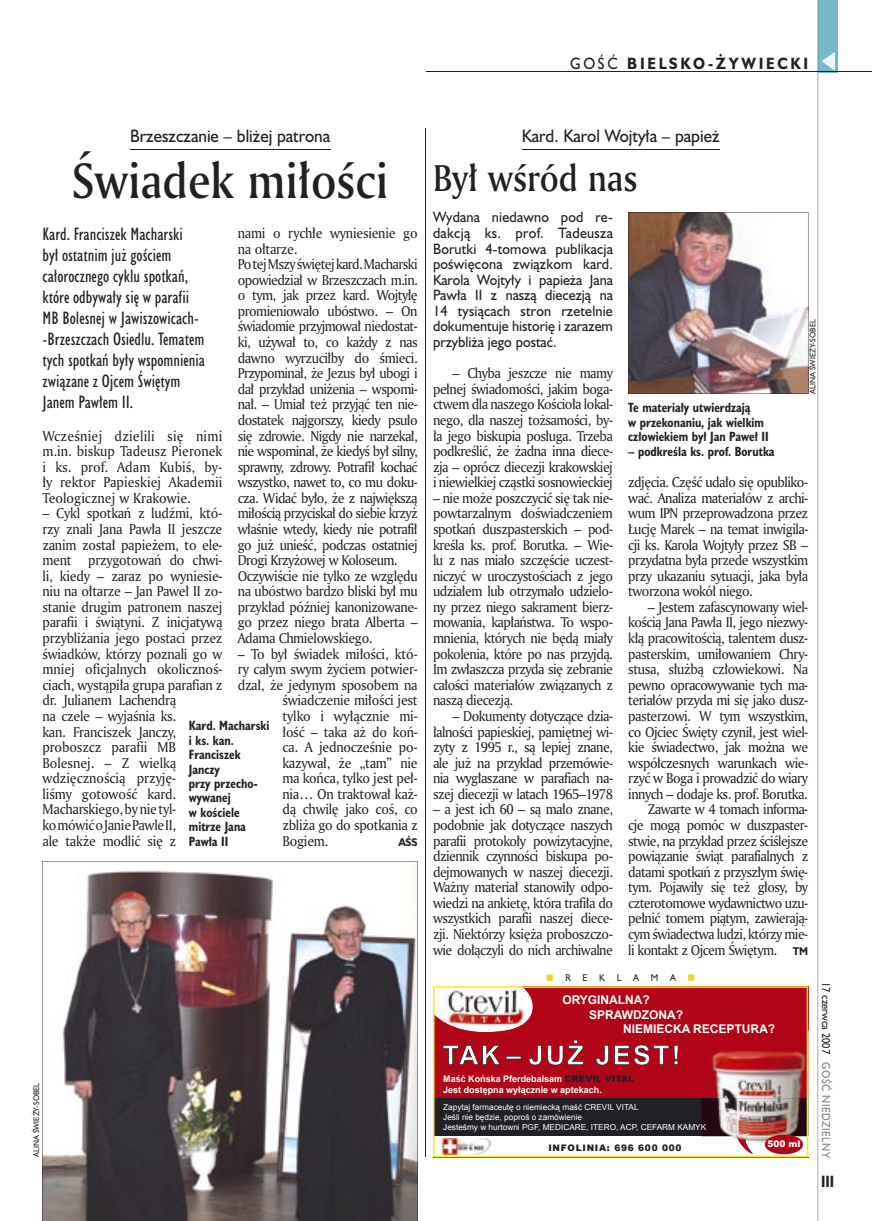
<style>
.page{position:relative;width:872px;height:1221px;background:#fff}
.page>*{position:absolute;margin:0;border:0;box-sizing:border-box;transform-origin:0 0}
.t1{font:48px "Amerigo Md PL";color:#212125;scale:.9 1}
.t2{font:36px "Amerigo Md PL";color:#212125;scale:.9 1}
.t3{font:16.5px/21px "Humanst 521 Cn PL";color:#212125}
.t4{font:16.5px "Humanst 521 PL";color:#212125;scale:.94 1}
.t5{font:700 15px "Humanst 521 PL";letter-spacing:.2em;color:#212125;scale:.9 1}
.t6{font:700 15px "Humanst 521 Cn PL";color:#212125;scale:.94 1}
.t7{font:13.8px/15.6px "Amerigo PL";letter-spacing:-.04em;color:#212125;text-align:justify;scale:.94 1}
.t8{font:13.8px/15.6px "Amerigo PL";letter-spacing:-.02em;color:#212125;scale:.94 1}
.t9{font:13.8px/15.6px "Humanst 521 PL";color:#212125;text-align:justify;scale:.94 1}
.t10{font:13.8px "Amerigo PL";letter-spacing:-.005em;color:#212125;scale:.94 1}
.t11{font:700 12.3px/14.4px "Humanst 521 Cn PL";color:#212125;scale:.94 1}
.t12{font:700 12px "Arial";color:#fff}
.t13{font:10.5px "Humanst 521 PL";letter-spacing:.05em;color:#7f7e83;scale:.9 1}
.t14{font:10.5px "Humanst 521 PL";color:#212125;scale:.9 1}
.t15{font:700 10.35px "Humanst 521 PL";color:#212125;scale:.9 1}
.t16{font:700 9px/10.8px "Arial";color:#fff}
.t17{font:900 9px "Arial";letter-spacing:.08em;color:#212125}
.t18{font:9px "Humanst 521 PL";color:#212125;scale:.94 1}
.t19{font:900 9px "Arial";color:#fff}
.t20{font:8.25px/9.9px "Arial";color:#fff}
.t21{font:7.5px "Humanst 521 PL";color:#212125;scale:.94 1}
.s1{font-weight:400}
.s2{font-family:"Humanst 521 PL";font-weight:700;font-size:10.35px}
.s3{font-weight:900;color:#212125}
</style>
<div class="page">
<div style="left:818px;top:0;width:19px;height:72px;background:#76baca"></div>
<hr style="left:817px;top:0;width:1px;height:1220px;background:#212125">
<svg style="left:821px;top:52px;width:14px;height:19px"></svg>
<hr style="left:425px;top:72px;width:447px;height:1px;background:#212125">
<hr style="left:130px;top:149px;width:200px;height:1px;background:#212125">
<img style="left:42px;top:861px;width:376px;height:359px">
<hr style="left:521px;top:149px;width:198px;height:1px;background:#212125">
<img style="left:628px;top:212px;width:180px;height:182px">
<hr style="left:425px;top:129px;width:1px;height:1028px;background:#212125">
<img style="left:808px;top:1030px;width:1px;height:125px">
<svg style="left:433px;top:986px;width:375px;height:171px;background:#a3474a"></svg>
<svg style="left:443px;top:1039px;width:235px;height:26px"></svg>
<p class="t5" style="left:570px;top:53px;width:266px"><span class="s1">GOŚĆ</span> BIELSKO-ŻYWIECKI</p>
<p class="t4" style="left:130px;top:124px;width:214px">Brzeszczanie – bliżej patrona</p>
<h1 class="t1" style="left:72px;top:148px;width:353px">Świadek miłości</h1>
<p class="t3" style="left:43px;top:223px;width:164px">Kard. Franciszek Macharski<br>był ostatnim już gościem całorocznego cyklu spotkań, które odbywały się w parafii<br>MB Bolesnej w Jawiszowicach--Brzeszczach Osiedlu. Tematem tych spotkań były wspomnienia związane z Ojcem Świętym<br>Janem Pawłem II.</p>
<p class="t7" style="left:43px;top:427px;width:193px">Wcześniej dzielili się nimi m.in. biskup Tadeusz Pieronek i ks. prof. Adam Kubiś, by&shy;ły rektor Papieskiej Akademii Teologicznej w Krakowie.</p>
<p class="t8" style="left:43px;top:505px;width:193px">– Cykl spotkań z ludźmi, któ&shy;rzy znali Jana Pawła II jeszcze zanim został papieżem, to ele&shy;ment przygotowań do chwi&shy;li, kiedy – zaraz po wyniesie&shy;niu na ołtarze – Jan Paweł II zo&shy;stanie drugim patronem naszej parafii i świątyni. Z inicjatywą przybliżania jego postaci przez świadków, którzy poznali go w mniej oficjalnych okolicznoś&shy;ciach, wystąpiła grupa parafian z dr. Julianem Lachendrą<br>na czele – wyjaśnia ks.<br>kan. Franciszek Janczy, proboszcz parafii MB<br>Bolesnej. – Z wielką wdzięcznością przyję-<br>liśmy gotowość kard.<br>Macharskiego, by nie tyl-<br>ko mówić o Janie Pawle II,<br>ale także modlić się z</p>
<p class="t7" style="left:238px;top:225px;width:193px;text-align:left">nami o rychłe wyniesienie go na ołtarze.<br>Po tej Mszy świętej kard. Macharski opowiedział w Brzeszczach m.in. o tym, jak przez kard. Wojtyłę promieniowało ubóstwo. – On świadomie przyjmował niedostat&shy;ki, używał to, co każdy z nas dawno wyrzuciłby do śmieci.<br>Przypominał, że Jezus był ubogi i dał przykład uniżenia – wspomi&shy;nał. – Umiał też przyjąć ten nie&shy;dostatek najgorszy, kiedy psuło się zdrowie. Nigdy nie narzekał, nie wspominał, że kiedyś był silny, sprawny, zdrowy. Potrafił kochać wszystko, nawet to, co mu doku&shy;cza. Widać było, że z największą miłością przyciskał do siebie krzyż właśnie wtedy, kiedy nie potrafił go już unieść, podczas ostatniej<br>Drogi Krzyżowej w Koloseum.<br>Oczywiście nie tylko ze względu na ubóstwo bardzo bliski był mu przykład później kanonizowane&shy;go przez niego brata Alberta –<br>Adama Chmielowskiego.</p>
<p class="t8" style="left:238px;top:645px;width:193px">– To był świadek miłości, któ-</p>
<p class="t8" style="left:238px;top:661px;width:193px">ry całym swym życiem potwier-</p>
<p class="t8" style="left:238px;top:676px;width:193px">dzał, że jedynym sposobem na</p>
<p class="t8" style="left:282px;top:692px;width:145px">świadczenie miłości jest</p>
<p class="t10" style="left:282px;top:706px;width:145px">tylko i wyłącznie mi-</p>
<p class="t8" style="left:282px;top:723px;width:145px">łość – taka aż do koń-</p>
<p class="t8" style="left:282px;top:739px;width:145px">ca. A jednocześnie po-</p>
<p class="t8" style="left:282px;top:754px;width:145px">kazywał, że „tam” nie</p>
<p class="t8" style="left:282px;top:770px;width:145px">ma końca, tylko jest peł-</p>
<p class="t8" style="left:282px;top:785px;width:145px">nia… On traktował każ-</p>
<p class="t8" style="left:282px;top:801px;width:145px">dą chwilę jako coś, co</p>
<p class="t8" style="left:282px;top:816px;width:145px">zbliża go do spotkania z</p>
<p class="t7" style="left:282px;top:832px;width:50px">Bogiem.</p>
<p class="t15" style="left:398px;top:834px;width:23px">AŚS</p>
<p class="t11" style="left:189px;top:718px;width:87px">Kard. Macharski i ks. kan.<br>Franciszek<br>Janczy<br>przy przecho&shy;wywanej<br>w kościele mitrze Jana<br>Pawła II</p>
<p class="t21" style="left:31px;top:1156px;width:81px;rotate:-90deg">ALINA ŚWIEŻY-SOBEL</p>
<p class="t4" style="left:521px;top:124px;width:212px">Kard. Karol Wojtyła – papież</p>
<h2 class="t2" style="left:433px;top:154px;width:229px">Był wśród nas</h2>
<p class="t9" style="left:433px;top:209px;width:193px">Wydana niedawno pod re&shy;dakcją ks. prof. Tadeusza Borutki 4-tomowa publikacja poświęcona związkom kard.<br>Karola Wojtyły i papieża Jana Pawła II z naszą diecezją na 14 tysiącach stron rzetelnie dokumentuje historię i zarazem przybliża jego postać.</p>
<p class="t7" style="left:433px;top:365px;width:193px;text-indent:20px">– Chyba jeszcze nie mamy pełnej świadomości, jakim boga&shy;ctwem dla naszego Kościoła lokal&shy;nego, dla naszej tożsamości, by&shy;ła jego biskupia posługa. Trzeba podkreślić, że żadna inna diece&shy;zja – oprócz diecezji krakowskiej i niewielkiej cząstki sosnowieckiej</p>
<p class="t7" style="left:433px;top:489px;width:193px">– nie może poszczycić się tak nie&shy;powtarzalnym doświadczeniem spotkań duszpasterskich – pod&shy;kreśla ks. prof. Borutka. – Wie&shy;lu z nas miało szczęście uczest&shy;niczyć w uroczystościach z jego udziałem lub otrzymało udzielo&shy;ny przez niego sakrament bierz&shy;mowania, kapłaństwa. To wspo&shy;mnienia, których nie będą miały pokolenia, które po nas przyjdą.<br>Im zwłaszcza przyda się zebranie całości materiałów związanych z naszą diecezją.</p>
<p class="t7" style="left:433px;top:707px;width:193px;text-indent:20px">– Dokumenty dotyczące dzia&shy;łalności papieskiej, pamiętnej wi&shy;zyty z 1995 r., są lepiej znane, ale już na przykład przemówie&shy;nia wygłaszane w parafiach na&shy;szej diecezji w latach 1965–1978</p>
<p class="t7" style="left:433px;top:801px;width:193px">– a jest ich 60 – są mało znane, podobnie jak dotyczące naszych parafii protokoły powizytacyjne, dziennik czynności biskupa po&shy;dejmowanych w naszej diecezji.<br>Ważny materiał stanowiły odpo&shy;wiedzi na ankietę, która trafiła do wszystkich parafii naszej diece&shy;zji. Niektórzy księża proboszczo&shy;wie dołączyli do nich archiwalne</p>
<p class="t21" style="left:807px;top:394px;width:81px;rotate:-90deg">ALINA ŚWIEŻY-SOBEL</p>
<p class="t11" style="left:628px;top:400px;width:151px">Te materiały utwierdzają<br>w przekonaniu, jak wielkim człowiekiem był Jan Paweł II</p>
<p class="t11" style="left:628px;top:443px;width:157px">– podkreśla ks. prof. Borutka</p>
<p class="t7" style="left:628px;top:474px;width:193px">zdjęcia. Część udało się opubliko&shy;wać. Analiza materiałów z archi&shy;wum IPN przeprowadzona przez Łucję Marek – na temat inwigila&shy;cji ks. Karola Wojtyły przez SB – przydatna była przede wszystkim przy ukazaniu sytuacji, jaka była tworzona wokół niego.</p>
<p class="t7" style="left:628px;top:598px;width:193px;text-align:right">– Jestem zafascynowany wiel&shy;kością Jana Pawła II, jego niezwy&shy;kłą pracowitością, talentem dusz&shy;pasterskim, umiłowaniem Chry&shy;stusa, służbą człowiekowi. Na pewno opracowywanie tych ma&shy;teriałów przyda mi się jako dusz&shy;pasterzowi. W tym wszystkim, co Ojciec Święty czynił, jest wiel&shy;kie świadectwo, jak można we współczesnych warunkach wie&shy;rzyć w Boga i prowadzić do wiary innych – dodaje ks. prof. Borutka.<br>Zawarte w 4 tomach informa-<br>cje mogą pomóc w duszpaster&shy;stwie, na przykład przez ściślejsze powiązanie świąt parafialnych z datami spotkań z przyszłym świę&shy;tym. Pojawiły się też głosy, by czterotomowe wydawnictwo uzu&shy;pełnić tomem piątym, zawierają&shy;cym świadectwa ludzi, którzy mie&shy;li kontakt z Ojcem Świętym. <span class="s2">TM</span></p>
<p class="t18" style="left:565px;top:971px;width:7px">R</p>
<p class="t18" style="left:582px;top:971px;width:7px">E</p>
<p class="t18" style="left:599px;top:971px;width:8px">K</p>
<p class="t18" style="left:616px;top:971px;width:6px">L</p>
<p class="t18" style="left:633px;top:971px;width:8px">A</p>
<p class="t18" style="left:650px;top:971px;width:9px">M</p>
<p class="t18" style="left:670px;top:971px;width:8px">A</p>
<p class="t12" style="left:562px;top:992px;width:89px">ORYGINALNA?</p>
<p class="t12" style="left:589px;top:1006px;width:95px">SPRAWDZONA?</p>
<p class="t12" style="left:623px;top:1020px;width:154px">NIEMIECKA RECEPTURA?</p>
<p class="t16" style="left:443px;top:1073px;width:192px">Maść Końska Pferdebalsam <span class="s3">CREVIL VITAL<br></span>Jest dostępna wyłącznie w aptekach.</p>
<p class="t20" style="left:443px;top:1102px;width:264px">Zapytaj farmaceutę o niemiecką maść CREVIL VITAL<br>Jeśli nie będzie, poproś o zamówienie<br>Jesteśmy w hurtowni PGF, MEDICARE, ITERO, ACP, CEFARM KAMYK</p>
<p class="t17" style="left:548px;top:1141px;width:135px">INFOLINIA: 696 600 000</p>
<p class="t19" style="left:767px;top:1137px;width:35px">500 ml</p>
<p class="t14" style="left:833px;top:981px;width:82px;rotate:90deg">17 czerwca 2007</p>
<p class="t13" style="left:833px;top:1062px;width:108px;rotate:90deg">GOŚĆ NIEDZIELNY</p>
<p class="t6" style="left:821px;top:1171px;width:15px">III</p>
</div>
